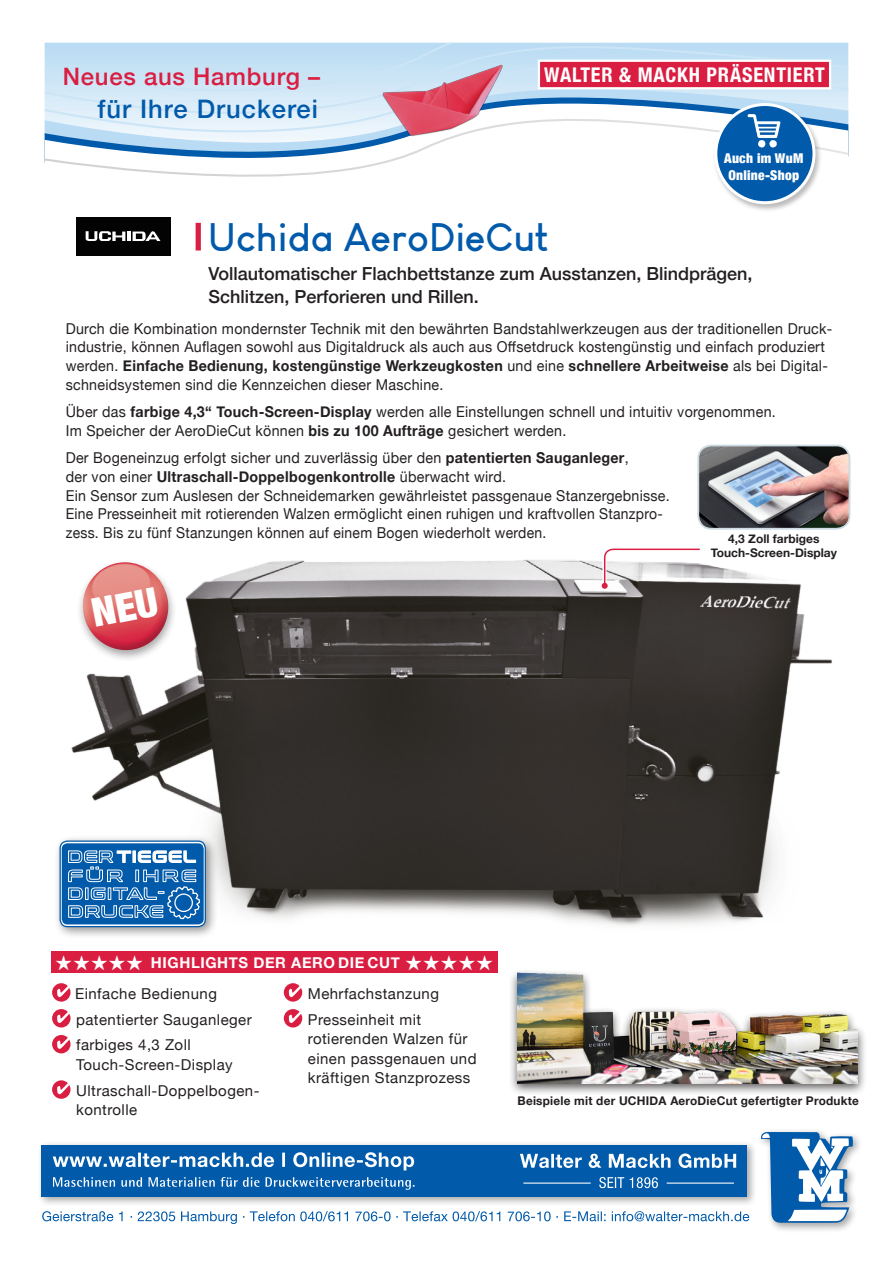
<style>
.page{position:relative;width:893px;height:1263px;background:#fff}
.page>*{position:absolute;margin:0;border:0;box-sizing:border-box;transform-origin:0 0}
.Headline{font:700 39px "Louis George Cafe";color:#015aaa}
.t1{font:500 25.5px "Helvetica Neue";letter-spacing:.04em;color:#015aaa}
.t2{font:500 24px "Helvetica Neue";letter-spacing:.03em;color:#da1e42}
.t3{font:700 condensed 20.25px "Helvetica Neue";letter-spacing:.04em;color:#fff}
.t4{font:500 18px/22.5px "Helvetica Neue";color:#231f20}
.t5{font:15px/18.8px "Helvetica Neue";letter-spacing:.02em;color:#231f20;scale:.95 1}
.t6{font:15px/19.5px "Helvetica Neue";letter-spacing:.02em;color:#231f20}
.t7{font:700 15px "Helvetica Neue";letter-spacing:.04em;color:#fff}
.t8{font:900 condensed 13.5px/16.5px "Helvetica Neue";letter-spacing:.02em;color:#fff;text-align:center}
.t9{font:700 12px "Helvetica Neue";letter-spacing:.02em;color:#231f20}
.t10{font:700 12px/13.5px "Helvetica Neue";color:#231f20;text-align:center}
.s1{font-weight:700}
</style>
<div class="page">
<div style="left:757px;top:1128px;width:106px;height:105px;background:#231f20;opacity:.4"></div>
<svg style="left:761px;top:1132px;width:92px;height:91px"></svg>
<div style="left:37px;top:1140px;width:721px;height:66px;background:#231f20;opacity:.4"></div>
<div style="left:42px;top:1145px;width:705px;height:51px;background:#015aaa"></div>
<svg style="left:53px;top:1177px;width:361px;height:13px"></svg>
<svg style="left:42px;top:1211px;width:707px;height:13px"></svg>
<svg style="left:53px;top:1152px;width:361px;height:18px"></svg>
<svg style="left:599px;top:1177px;width:59px;height:11px"></svg>
<svg style="left:520px;top:1153px;width:216px;height:15px"></svg>
<hr style="left:523px;top:1182px;width:68px;height:2px;background:#fff">
<hr style="left:667px;top:1182px;width:67px;height:2px;background:#fff">
<svg style="left:45px;top:119px;width:803px;height:3px"></svg>
<svg style="left:45px;top:95px;width:803px;height:24px"></svg>
<svg style="left:45px;top:122px;width:803px;height:55px"></svg>
<svg style="left:45px;top:43px;width:803px;height:52px;background:#cabbd2"></svg>
<img style="left:375px;top:60px;width:131px;height:81px">
<div style="left:712px;top:102px;width:110px;height:110px;background:#231f20;opacity:.3"></div>
<div style="left:716px;top:105px;width:98px;height:98px;background:#015aaa;border-radius:50%"></div>
<div style="left:714px;top:103px;width:101px;height:101px;border:3px solid #fff;border-radius:50%"></div>
<svg style="left:748px;top:114px;width:32px;height:34px"></svg>
<div style="left:508px;top:968px;width:359px;height:128px;background:#231f20;opacity:.75"></div>
<img style="left:517px;top:969px;width:340px;height:114px">
<div style="left:196px;top:223px;width:5px;height:27px;background:#da1e42"></div>
<div style="left:76px;top:217px;width:95px;height:38px;background:#030303"></div>
<svg style="left:86px;top:231px;width:74px;height:10px"></svg>
<img style="left:71px;top:559px;width:761px;height:367px">
<svg style="left:600px;top:559px;width:101px;height:31px"></svg>
<svg style="left:602px;top:548px;width:99px;height:41px"></svg>
<svg style="left:52px;top:983px;width:19px;height:19px"></svg>
<svg style="left:57px;top:985px;width:13px;height:12px"></svg>
<div style="left:52px;top:1009px;width:19px;height:18px;background:#da1e42;border-radius:50%"></div>
<svg style="left:57px;top:1011px;width:13px;height:12px"></svg>
<div style="left:52px;top:1035px;width:19px;height:18px;background:#da1e42;border-radius:50%"></div>
<svg style="left:57px;top:1037px;width:13px;height:12px"></svg>
<svg style="left:52px;top:1080px;width:19px;height:19px"></svg>
<svg style="left:57px;top:1082px;width:13px;height:12px"></svg>
<svg style="left:284px;top:983px;width:18px;height:19px"></svg>
<svg style="left:289px;top:985px;width:13px;height:12px"></svg>
<div style="left:284px;top:1009px;width:18px;height:18px;background:#da1e42;border-radius:50%"></div>
<svg style="left:289px;top:1011px;width:13px;height:12px"></svg>
<div style="left:51px;top:951px;width:446px;height:22px;background:#da1e42"></div>
<div style="left:76px;top:558px;width:101px;height:104px;background:#231f20;opacity:.4"></div>
<img style="left:79px;top:562px;width:93px;height:92px">
<img style="left:699px;top:445px;width:150px;height:83px">
<div style="left:697px;top:445px;width:153px;height:85px;border:2px solid #ccdae2;border-radius:13px"></div>
<div style="left:54px;top:834px;width:164px;height:105px;background:#231f20;opacity:.5"></div>
<svg style="left:60px;top:841px;width:145px;height:86px"></svg>
<div style="left:60px;top:840px;width:146px;height:87px;border:1px solid #015aaa;border-radius:7px"></div>
<div style="left:62px;top:843px;width:142px;height:81px;background:#015aaa;border-radius:6px"></div>
<svg style="left:68px;top:850px;width:132px;height:70px"></svg>
<svg style="left:91px;top:587px;width:68px;height:40px;background:#e06b69"></svg>
<p class="t2" style="left:63px;top:57px;width:259px">Neues aus Hamburg –</p>
<p class="t3" style="left:544px;top:58px;width:282px">WALTER &amp; MACKH PRÄSENTIERT</p>
<p class="t1" style="left:97px;top:88px;width:222px">für Ihre Druckerei</p>
<p class="t8" style="left:724px;top:150px;width:81px">Auch im WuM<br>Online-Shop</p>
<p class="Headline" style="left:208px;top:212px;width:343px">Uchida AeroDieCut</p>
<p class="t4" style="left:208px;top:261px;width:546px">Vollautomatischer Flachbettstanze zum Ausstanzen, Blindprägen,<br>Schlitzen, Perforieren und Rillen.</p>
<p class="t5" style="left:66px;top:320px;width:809px">Durch die Kombination mondernster Technik mit den bewährten Bandstahlwerkzeugen aus der traditionellen Druck&shy;industrie, können Auflagen sowohl aus Digitaldruck als auch aus Offsetdruck kostengünstig und einfach produziert werden. <span class="s1">Einfache Bedienung, kostengünstige Werkzeugkosten</span> und eine <span class="s1">schnellere Arbeitweise</span> als bei Digital&shy;schneidsystemen sind die Kennzeichen dieser Maschine.</p>
<p class="t5" style="left:66px;top:403px;width:749px">Über das <span class="s1">farbige 4,3“ Touch-Screen-Display</span> werden alle Einstellungen schnell und intuitiv vorgenommen.<br>Im Speicher der AeroDieCut können <span class="s1">bis zu 100 Aufträge</span> gesichert werden.</p>
<p class="t5" style="left:66px;top:449px;width:637px">Der Bogeneinzug erfolgt sicher und zuverlässig über den <span class="s1">patentierten Sauganleger</span>,<br>der von einer <span class="s1">Ultraschall-Doppelbogenkontrolle</span> überwacht wird.<br>Ein Sensor zum Auslesen der Schneidemarken gewährleistet passgenaue Stanzergebnisse.<br>Eine Presseinheit mit rotierenden Walzen ermöglicht einen ruhigen und kraftvollen Stanzpro&shy;zess. Bis zu fünf Stanzungen können auf einem Bogen wiederholt werden.</p>
<p class="t10" style="left:711px;top:532px;width:128px">4,3 Zoll farbiges<br>Touch-Screen-Display</p>
<p class="t7" style="left:55px;top:951px;width:440px">★★★★★ HIGHLIGHTS DER AERO DIE CUT ★★★★★</p>
<p class="t6" style="left:75px;top:984px;width:143px">Einfache Bedienung</p>
<p class="t6" style="left:76px;top:1010px;width:177px">patentierter Sauganleger</p>
<p class="t6" style="left:76px;top:1036px;width:158px">farbiges 4,3 Zoll<br>Touch-Screen-Display</p>
<p class="t6" style="left:76px;top:1081px;width:185px">Ultraschall-Doppelbogen&shy;kontrolle</p>
<p class="t6" style="left:308px;top:984px;width:133px">Mehrfachstanzung</p>
<p class="t6" style="left:308px;top:1010px;width:170px">Presseinheit mit rotierenden Walzen für einen passgenauen und kräftigen Stanzprozess</p>
<p class="t9" style="left:517px;top:1091px;width:343px">Beispiele mit der UCHIDA AeroDieCut gefertigter Produkte</p>
</div>
